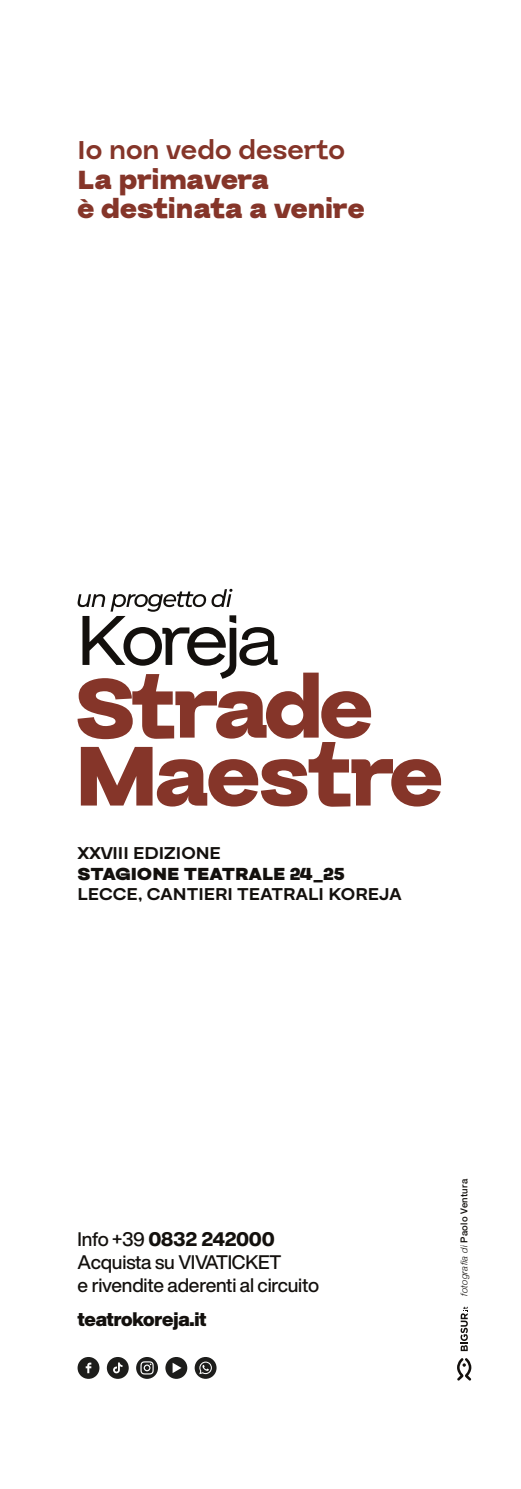
<style>
.page{position:relative;width:521px;height:1489px;background:#fff}
.page>*{position:absolute;margin:0;border:0;box-sizing:border-box;transform-origin:0 0}
.t1{font:900 28.18px/29.9px "Guton";color:#853529}
.t2{font:600 28.18px "Guton";color:#853529}
.t3{font:500 19.25px/22.9px "Helvetica Now Display";letter-spacing:-.01em;color:#13100d}
.t4{font:900 19.25px "Helvetica Now Display";letter-spacing:-.015em;color:#13100d}
.t5{font:600 18.72px "Guton";color:#13100d}
.t6{font:900 18.72px "Guton";color:#13100d}
.t7{font:italic 300 9.45px "Helvetica Neue";letter-spacing:.015em;color:#13100d}
.s1{font-weight:800}
.s2{font-weight:500;font-style:normal}
</style>
<div class="page">
<svg style="left:136px;top:1357px;width:22px;height:21px"></svg>
<svg style="left:78px;top:1357px;width:21px;height:21px"></svg>
<svg style="left:165px;top:1357px;width:22px;height:21px"></svg>
<svg style="left:107px;top:1357px;width:22px;height:21px"></svg>
<svg style="left:195px;top:1357px;width:22px;height:21px"></svg>
<svg style="left:77px;top:589px;width:364px;height:217px"></svg>
<svg style="left:457px;top:1358px;width:14px;height:22px"></svg>
<svg style="left:460px;top:1306px;width:8px;height:44px"></svg>
<h1 class="t2" style="left:78px;top:134px;width:269px">Io non vedo deserto</h1>
<h1 class="t1" style="left:78px;top:166px;width:288px">La primavera<br>è destinata a venire</h1>
<p class="t5" style="left:78px;top:842px;width:145px">XXVIII EDIZIONE</p>
<p class="t6" style="left:78px;top:863px;width:269px">STAGIONE TEATRALE 24_25</p>
<p class="t5" style="left:78px;top:883px;width:326px">LECCE, CANTIERI TEATRALI KOREJA</p>
<p class="t3" style="left:78px;top:1227px;width:243px">Info +39 <span class="s1">0832 242000<br></span>Acquista su VIVATICKET<br>e rivendite aderenti al circuito</p>
<p class="t4" style="left:78px;top:1305px;width:131px">teatrokoreja.it</p>
<p class="t7" style="left:457px;top:1295px;width:118px;rotate:-90deg">fotografia di <span class="s2">Paolo Ventura</span></p>
</div>
